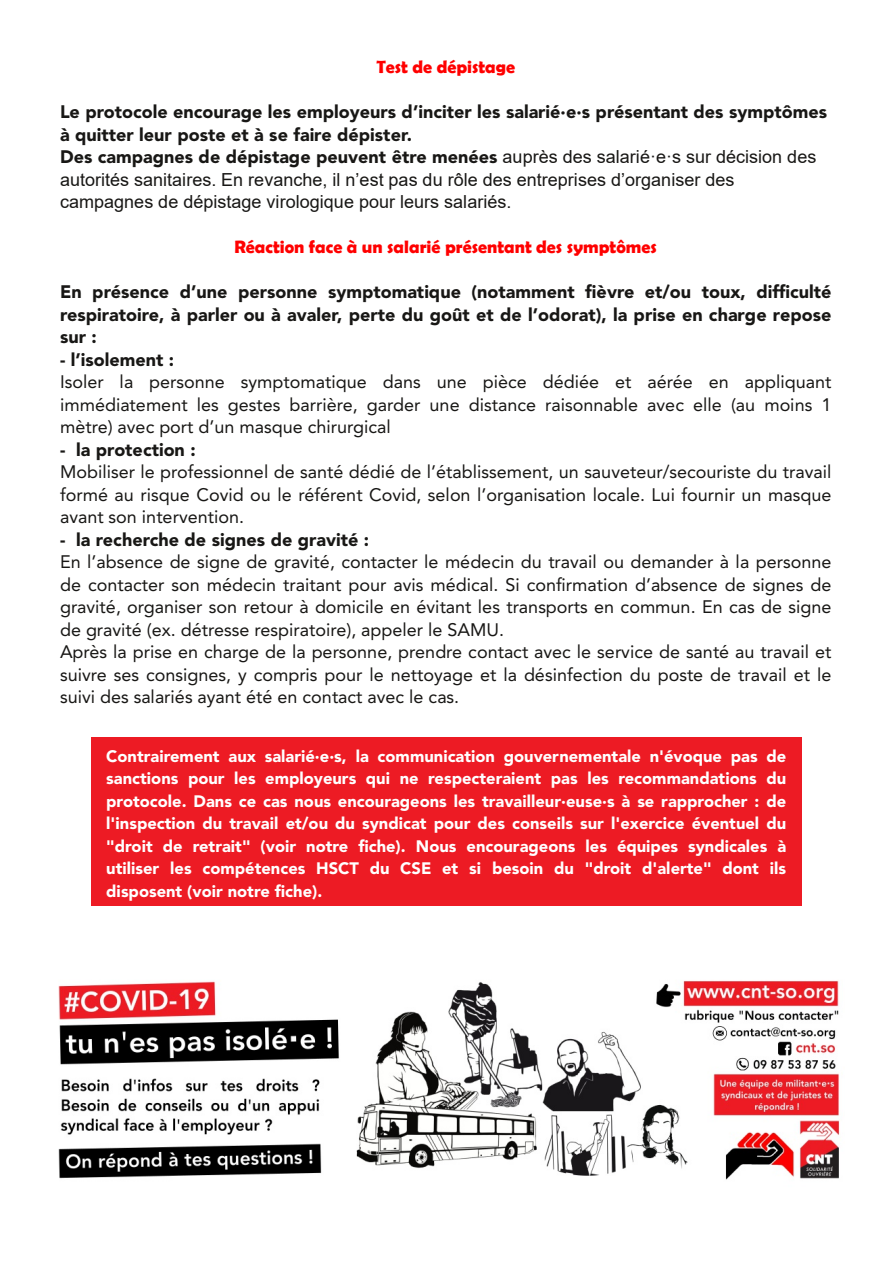
<style>
.page{position:relative;width:893px;height:1263px;background:#fff}
.page>*{position:absolute;margin:0;border:0;box-sizing:border-box;transform-origin:0 0}
.t1{font:18px/22.5px "Avenir LT Std";color:#181715;text-align:justify}
.t2{font:900 18px/22.5px "Avenir LT Std";color:#181715}
.t3{font:18px/22.5px "Arial";color:#181715}
.t4{font:700 18px "Berlin Sans FB Demi";color:#f00}
.t5{font:900 16.5px/22.5px "Avenir LT Std";color:#fff;text-align:justify}
.s1{font-family:"Arial";font-weight:400}
</style>
<div class="page">
<img style="left:58px;top:980px;width:782px;height:200px">
<div style="left:92px;top:737px;width:710px;height:169px;background:#ed1b24"></div>
<p class="t4" style="left:376px;top:57px;width:140px">Test de dépistage</p>
<p class="t2" style="left:60px;top:102px;width:769px">Le protocole encourage les employeurs d’inciter les salarié·e·s présentant des symptômes à quitter leur poste et à se faire dépister.<br>Des campagnes de dépistage peuvent être menées <span class="s1">auprès des salariéꞏeꞏs sur décision des</span></p>
<p class="t3" style="left:60px;top:168px;width:676px">autorités sanitaires. En revanche, il n’est pas du rôle des entreprises d’organiser des campagnes de dépistage virologique pour leurs salariés.</p>
<p class="t4" style="left:234px;top:237px;width:424px">Réaction face à un salarié présentant des symptômes</p>
<p class="t2" style="left:60px;top:282px;width:773px;text-align:justify">En présence d’une personne symptomatique (notamment fièvre et/ou toux, difficulté respiratoire, à parler ou à avaler, perte du goût et de l’odorat), la prise en charge repose sur :</p>
<p class="t2" style="left:60px;top:350px;width:116px">- l’isolement :</p>
<p class="t1" style="left:60px;top:372px;width:773px">Isoler la personne symptomatique dans une pièce dédiée et aérée en appliquant immédiatement les gestes barrière, garder une distance raisonnable avec elle (au moins 1 mètre) avec port d’un masque chirurgical</p>
<p class="t2" style="left:60px;top:440px;width:137px">- la protection :</p>
<p class="t1" style="left:60px;top:462px;width:773px">Mobiliser le professionnel de santé dédié de l’établissement, un sauveteur/secouriste du travail formé au risque Covid ou le référent Covid, selon l’organisation locale. Lui fournir un masque avant son intervention.</p>
<p class="t2" style="left:60px;top:530px;width:311px">- la recherche de signes de gravité :</p>
<p class="t1" style="left:60px;top:552px;width:773px;text-align:left">En l’absence de signe de gravité, contacter le médecin du travail ou demander à la personne de contacter son médecin traitant pour avis médical. Si confirmation d’absence de signes de gravité, organiser son retour à domicile en évitant les transports en commun. En cas de signe de gravité (ex. détresse respiratoire), appeler le SAMU.<br>Après la prise en charge de la personne, prendre contact avec le service de santé au travail et suivre ses consignes, y compris pour le nettoyage et la désinfection du poste de travail et le suivi des salariés ayant été en contact avec le cas.</p>
<p class="t5" style="left:106px;top:746px;width:681px">Contrairement aux salarié·e·s, la communication gouvernementale n'évoque pas de sanctions pour les employeurs qui ne respecteraient pas les recommandations du protocole. Dans ce cas nous encourageons les travailleur·euse·s à se rapprocher : de l'inspection du travail et/ou du syndicat pour des conseils sur l'exercice éventuel du "droit de retrait" (voir notre fiche). Nous encourageons les équipes syndicales à utiliser les compétences HSCT du CSE et si besoin du "droit d'alerte" dont ils disposent (voir notre fiche).</p>
</div>
